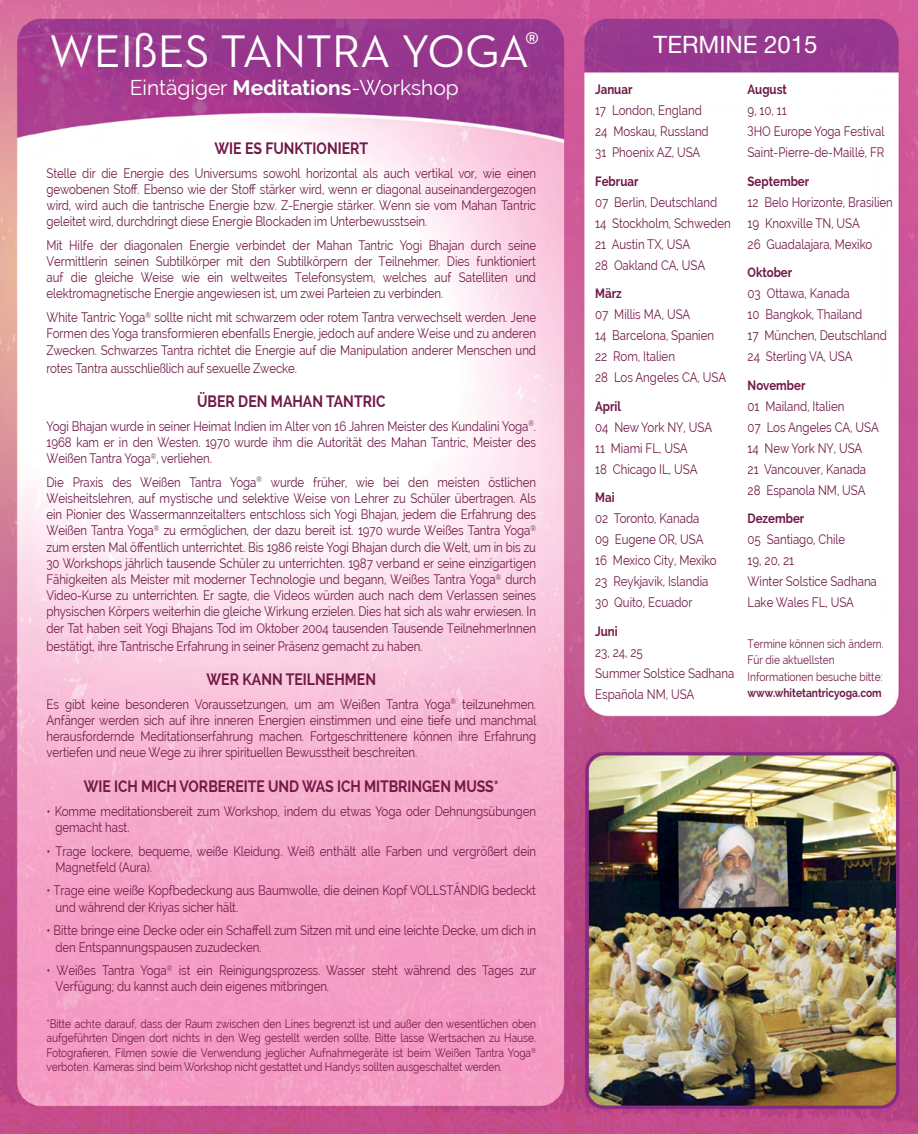
<style>
.page{position:relative;width:918px;height:1134px;background:#fff}
.page>*{position:absolute;margin:0;border:0;box-sizing:border-box;transform-origin:0 0}
.t1{font:46.5px "Neutraface 2 Text";color:#fff}
.t2{font:24px "Helvetica Neue";color:#fff}
.t3{font:21px "Raleway";color:#fff}
.t4{font:700 16.5px "Raleway";color:#711a47;scale:.85 1}
.t5{font:13.5px/21px "Raleway";letter-spacing:-.005em;color:#711a47;scale:.85 1}
.t6{font:700 13.5px "Raleway";color:#711a47;scale:.85 1}
.t7{font:12px/14.4px "Raleway";color:#711a47;text-align:justify;scale:.85 1}
.t8{font:700 12px "Raleway";color:#711a47;scale:.85 1}
.s1{font-weight:700}
</style>
<div class="page">
<img style="left:0;top:0;width:918px;height:1134px">
<h1 class="t1" style="left:50px;top:22px;width:491px">WEIßES TANTRA YOGA<sup>®</sup></h1>
<h3 class="t3" style="left:130px;top:75px;width:331px">Eintägiger <span class="s1">Meditations</span>-Workshop</h3>
<p class="t4" style="left:214px;top:139px;width:178px">Wie es funktioniert</p>
<p class="t5" style="left:46px;top:165px;width:578px;line-height:16.2px;text-align:justify">Stelle dir die Energie des Universums sowohl horizontal als auch vertikal vor, wie einen gewobenen Stoff. Ebenso wie der Stoff stärker wird, wenn er diagonal auseinandergezogen wird, wird auch die tantrische Energie bzw. Z-Energie stärker. Wenn sie vom Mahan Tantric geleitet wird, durchdringt diese Energie Blockaden im Unterbewusstsein.</p>
<p class="t5" style="left:46px;top:237px;width:578px;line-height:16.2px;text-align:justify">Mit Hilfe der diagonalen Energie verbindet der Mahan Tantric Yogi Bhajan durch seine Vermittlerin seinen Subtilkörper mit den Subtilkörpern der Teilnehmer. Dies funktioniert auf die gleiche Weise wie ein weltweites Telefonsystem, welches auf Satelliten und elektromagnetische Energie angewiesen ist, um zwei Parteien zu verbinden.</p>
<p class="t5" style="left:46px;top:309px;width:578px;line-height:16.2px;text-align:justify">White Tantric Yoga<sup>®</sup> sollte nicht mit schwarzem oder rotem Tantra verwechselt werden. Jene Formen des Yoga transformieren ebenfalls Energie, jedoch auf andere Weise und zu anderen Zwecken. Schwarzes Tantra richtet die Energie auf die Manipulation anderer Menschen und</p>
<p class="t5" style="left:47px;top:357px;width:296px">rotes Tantra ausschließlich auf sexuelle Zwecke.</p>
<p class="t4" style="left:197px;top:392px;width:223px">Über den Mahan Tantric</p>
<p class="t5" style="left:46px;top:418px;width:578px;line-height:16.2px;text-align:justify">Yogi Bhajan wurde in seiner Heimat Indien im Alter von 16 Jahren Meister des Kundalini Yoga<sup>®</sup>.<br>1968 kam er in den Westen. 1970 wurde ihm die Autorität des Mahan Tantric, Meister des Weißen Tantra Yoga<sup>®</sup>, verliehen.</p>
<p class="t5" style="left:46px;top:474px;width:578px;line-height:16.2px;text-align:justify">Die Praxis des Weißen Tantra Yoga<sup>®</sup> wurde früher, wie bei den meisten östlichen Weisheitslehren, auf mystische und selektive Weise von Lehrer zu Schüler übertragen. Als ein Pionier des Wassermannzeitalters entschloss sich Yogi Bhajan, jedem die Erfahrung des Weißen Tantra Yoga<sup>®</sup> zu ermöglichen, der dazu bereit ist. 1970 wurde Weißes Tantra Yoga<sup>® </sup>zum ersten Mal öffentlich unterrichtet. Bis 1986 reiste Yogi Bhajan durch die Welt, um in bis zu 30 Workshops jährlich tausende Schüler zu unterrichten. 1987 verband er seine einzigartigen Fähigkeiten als Meister mit moderner Technologie und begann, Weißes Tantra Yoga<sup>®</sup> durch Video-Kurse zu unterrichten. Er sagte, die Videos würden auch nach dem Verlassen seines physischen Körpers weiterhin die gleiche Wirkung erzielen. Dies hat sich als wahr erwiesen. In der Tat haben seit Yogi Bhajans Tod im Oktober 2004 tausenden Tausende TeilnehmerInnen</p>
<p class="t5" style="left:46px;top:635px;width:444px">bestätigt, ihre Tantrische Erfahrung in seiner Präsenz gemacht zu haben.</p>
<p class="t4" style="left:207px;top:670px;width:201px">Wer kann teilnehmen</p>
<p class="t5" style="left:46px;top:696px;width:578px;line-height:16.2px;text-align:justify">Es gibt keine besonderen Voraussetzungen, um am Weißen Tantra Yoga<sup>®</sup> teilzunehmen.<br>Anfänger werden sich auf ihre inneren Energien einstimmen und eine tiefe und manchmal herausfordernde Meditationserfahrung machen. Fortgeschrittenere können ihre Erfahrung vertiefen und neue Wege zu ihrer spirituellen Bewusstheit beschreiten.</p>
<p class="t4" style="left:84px;top:777px;width:490px">Wie ich mich vorbereite und was ich mitbringen muss*</p>
<p class="t5" style="left:55px;top:803px;width:567px;line-height:16.2px;text-indent:-9px">• Komme meditationsbereit zum Workshop, indem du etwas Yoga oder Dehnungsübungen gemacht hast.</p>
<p class="t5" style="left:55px;top:843px;width:567px;line-height:16.2px;text-indent:-9px">• Trage lockere, bequeme, weiße Kleidung. Weiß enthält alle Farben und vergrößert dein<br>Magnetfeld (Aura).</p>
<p class="t5" style="left:55px;top:883px;width:567px;line-height:16.2px;text-indent:-9px">• Trage eine weiße Kopfbedeckung aus Baumwolle, die deinen Kopf VOLLSTÄNDIG bedeckt und während der Kriyas sicher hält.</p>
<p class="t5" style="left:55px;top:922px;width:567px;line-height:16.2px;text-indent:-9px">• Bitte bringe eine Decke oder ein Schaffell zum Sitzen mit und eine leichte Decke, um dich in den Entspannungspausen zuzudecken.</p>
<p class="t5" style="left:56px;top:962px;width:567px;line-height:16.2px;text-indent:-9px">• Weißes Tantra Yoga<sup>®</sup> ist ein Reinigungsprozess. Wasser steht während des Tages zur<br>Verfügung; du kannst auch dein eigenes mitbringen.</p>
<p class="t7" style="left:46px;top:1016px;width:578px">*Bitte achte darauf, dass der Raum zwischen den Lines begrenzt ist und außer den wesentlichen oben aufgeführten Dingen dort nichts in den Weg gestellt werden sollte. Bitte lasse Wertsachen zu Hause.<br>Fotografieren, Filmen sowie die Verwendung jeglicher Aufnahmegeräte ist beim Weißen Tantra Yoga<sup>® </sup>verboten. Kameras sind beim Workshop nicht gestattet und Handys sollten ausgeschaltet werden.</p>
<h2 class="t2" style="left:654px;top:30px;width:166px">TERMINE 2015</h2>
<p class="t6" style="left:595px;top:82px;width:45px">Januar</p>
<p class="t5" style="left:595px;top:100px;width:135px">17 London, England<br>24 Moskau, Russland<br>31 Phoenix AZ, USA</p>
<p class="t6" style="left:595px;top:173px;width:53px">Februar</p>
<p class="t5" style="left:595px;top:192px;width:161px">07 Berlin, Deutschland<br>14 Stockholm, Schweden<br>21 Austin TX, USA<br>28 Oakland CA, USA</p>
<p class="t6" style="left:595px;top:286px;width:33px">März</p>
<p class="t5" style="left:595px;top:304px;width:156px">07 Millis MA, USA<br>14 Barcelona, Spanien<br>22 Rom, Italien<br>28 Los Angeles CA, USA</p>
<p class="t6" style="left:595px;top:398px;width:32px">April</p>
<p class="t5" style="left:595px;top:417px;width:139px">04 New York NY, USA<br>11 Miami FL, USA<br>18 Chicago IL, USA</p>
<p class="t6" style="left:595px;top:490px;width:24px">Mai</p>
<p class="t5" style="left:595px;top:508px;width:145px">02 Toronto, Kanada<br>09 Eugene OR, USA<br>16 Mexico City, Mexiko<br>23 Reykjavik, Islandia<br>30 Quito, Ecuador</p>
<p class="t6" style="left:595px;top:623px;width:28px">Juni</p>
<p class="t5" style="left:595px;top:642px;width:165px">23, 24, 25<br>Summer Solstice Sadhana<br>Española NM, USA</p>
<p class="t6" style="left:748px;top:82px;width:48px">August</p>
<p class="t5" style="left:748px;top:100px;width:162px">9, 10, 11<br>3HO Europe Yoga Festival<br>Saint-Pierre-de-Maillé, FR</p>
<p class="t6" style="left:748px;top:173px;width:74px">September</p>
<p class="t5" style="left:748px;top:192px;width:173px">12 Belo Horizonte, Brasilien<br>19 Knoxville TN, USA<br>26 Guadalajara, Mexiko</p>
<p class="t6" style="left:748px;top:265px;width:54px">Oktober</p>
<p class="t5" style="left:748px;top:283px;width:165px">03 Ottawa, Kanada<br>10 Bangkok, Thailand<br>17 München, Deutschland<br>24 Sterling VA, USA</p>
<p class="t6" style="left:748px;top:377px;width:70px">November</p>
<p class="t5" style="left:748px;top:396px;width:156px">01 Mailand, Italien<br>07 Los Angeles CA, USA<br>14 New York NY, USA<br>21 Vancouver, Kanada<br>28 Espanola NM, USA</p>
<p class="t6" style="left:748px;top:511px;width:68px">Dezember</p>
<p class="t5" style="left:748px;top:529px;width:154px">05 Santiago, Chile<br>19, 20, 21<br>Winter Solstice Sadhana<br>Lake Wales FL, USA</p>
<p class="t7" style="left:748px;top:635px;width:162px;line-height:16.5px;text-align:left">Termine können sich ändern.<br>Für die aktuellsten<br>Informationen besuche bitte:</p>
<p class="t8" style="left:748px;top:686px;width:159px">www.whitetantricyoga.com</p>
</div>
